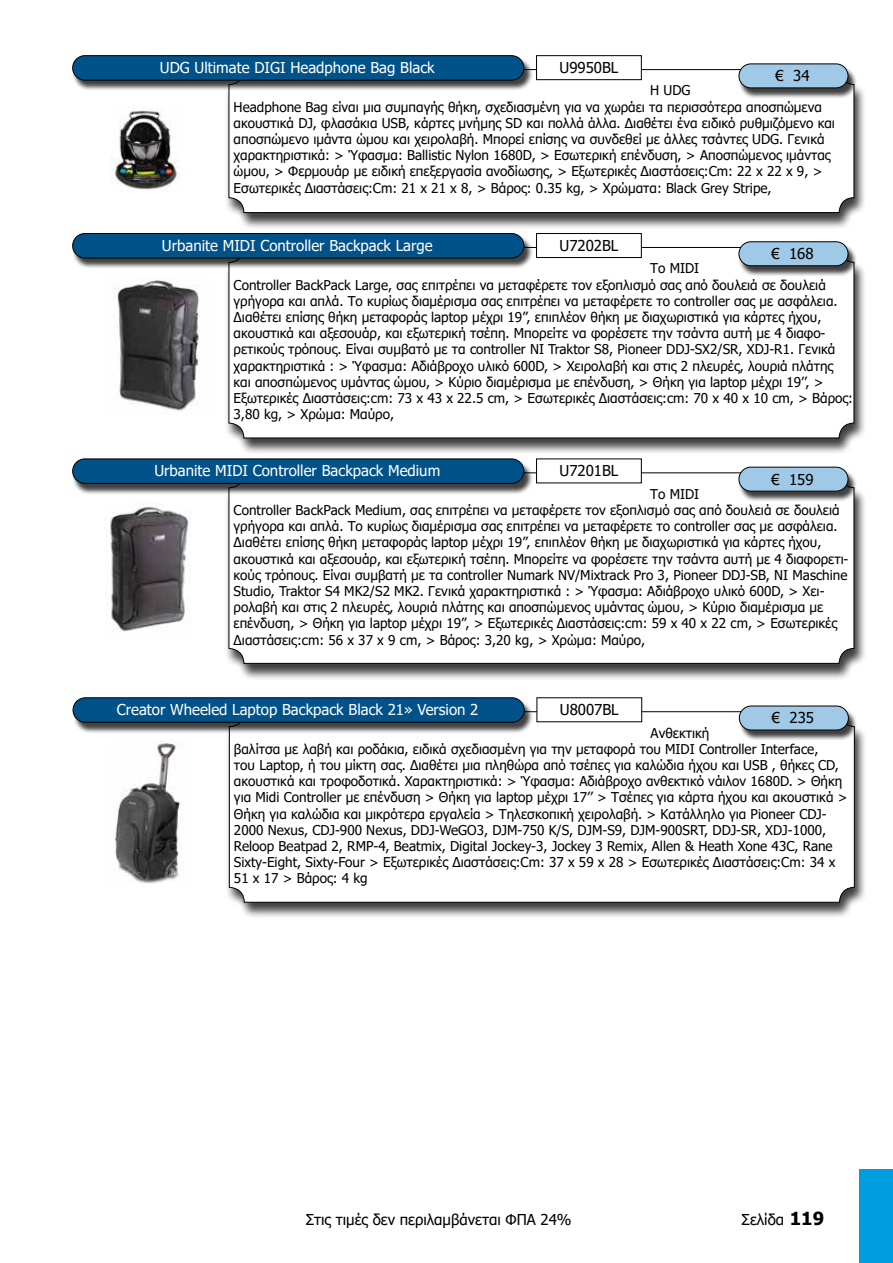
<style>
.page{position:relative;width:893px;height:1263px;background:#fff}
.page>*{position:absolute;margin:0;border:0;box-sizing:border-box;transform-origin:0 0}
.t1{font:15px "Tahoma";color:#fff}
.t2{font:15px "Tahoma";color:#000}
.t3{font:13.5px/16.2px "Tahoma";color:#000}
.s1{font-weight:700;font-size:18px}
</style>
<div class="page">
<div style="left:859px;top:1169px;width:34px;height:94px;background:#009ee0"></div>
<div style="left:224px;top:70px;width:643px;height:159px;background:#000;opacity:.75"></div>
<div style="left:229px;top:70px;width:625px;height:143px;background:#fff;border-radius:15px"></div>
<div style="left:229px;top:69px;width:625px;height:144px;border:1px solid #000;border-radius:15px"></div>
<div style="left:738px;top:65px;width:119px;height:34px;background:#000;opacity:.75"></div>
<div style="left:739px;top:64px;width:109px;height:24px;background:#9fc9e7;border-radius:12px"></div>
<div style="left:739px;top:64px;width:109px;height:24px;border:1px solid #000;border-radius:12px"></div>
<img style="left:110px;top:110px;width:70px;height:80px">
<div style="left:72px;top:57px;width:461px;height:35px;background:#000;opacity:.75"></div>
<div style="left:73px;top:56px;width:451px;height:24px;background:#005289;border-radius:12px"></div>
<div style="left:72px;top:55px;width:452px;height:26px;border:1px solid #000;border-radius:12px"></div>
<div style="left:536px;top:56px;width:105px;height:24px;background:#fff"></div>
<div style="left:536px;top:55px;width:106px;height:25px;border:1px solid #000"></div>
<div style="left:224px;top:247px;width:643px;height:208px;background:#000;opacity:.75"></div>
<div style="left:229px;top:247px;width:625px;height:191px;background:#fff;border-radius:15px"></div>
<div style="left:738px;top:243px;width:119px;height:34px;background:#000;opacity:.75"></div>
<div style="left:739px;top:242px;width:109px;height:24px;background:#9fc9e7;border-radius:12px"></div>
<div style="left:739px;top:241px;width:109px;height:25px;border:1px solid #000;border-radius:12px"></div>
<img style="left:115px;top:280px;width:85px;height:131px">
<div style="left:72px;top:235px;width:461px;height:35px;background:#000;opacity:.75"></div>
<div style="left:73px;top:233px;width:451px;height:25px;background:#005289;border-radius:12px"></div>
<div style="left:72px;top:233px;width:452px;height:25px;border:1px solid #000;border-radius:12px"></div>
<div style="left:536px;top:233px;width:106px;height:25px;border:1px solid #000"></div>
<div style="left:224px;top:473px;width:643px;height:207px;background:#000;opacity:.75"></div>
<div style="left:229px;top:473px;width:625px;height:190px;background:#fff;border-radius:15px"></div>
<div style="left:738px;top:469px;width:119px;height:34px;background:#000;opacity:.75"></div>
<div style="left:739px;top:467px;width:109px;height:24px;background:#9fc9e7;border-radius:12px"></div>
<div style="left:739px;top:467px;width:109px;height:24px;border:1px solid #000;border-radius:12px"></div>
<img style="left:110px;top:502px;width:81px;height:130px">
<div style="left:72px;top:460px;width:461px;height:35px;background:#000;opacity:.75"></div>
<div style="left:73px;top:459px;width:451px;height:24px;background:#005289;border-radius:12px"></div>
<div style="left:72px;top:458px;width:452px;height:26px;border:1px solid #000;border-radius:12px"></div>
<div style="left:225px;top:712px;width:642px;height:207px;background:#000;opacity:.75"></div>
<div style="left:229px;top:712px;width:625px;height:190px;background:#fff;border-radius:15px"></div>
<div style="left:739px;top:707px;width:118px;height:34px;background:#000;opacity:.75"></div>
<div style="left:739px;top:706px;width:109px;height:24px;background:#9fc9e7;border-radius:12px"></div>
<div style="left:739px;top:706px;width:110px;height:24px;border:1px solid #000;border-radius:12px"></div>
<img style="left:114px;top:741px;width:69px;height:143px">
<div style="left:73px;top:699px;width:460px;height:35px;background:#000;opacity:.75"></div>
<div style="left:73px;top:698px;width:451px;height:24px;background:#005289;border-radius:12px"></div>
<div style="left:73px;top:697px;width:452px;height:26px;border:1px solid #000;border-radius:12px"></div>
<p class="t1" style="left:160px;top:58px;width:276px">UDG Ultimate DIGI Headphone Bag Black</p>
<p class="t2" style="left:559px;top:58px;width:60px">U9950BL</p>
<p class="t2" style="left:776px;top:66px;width:35px">€ 34</p>
<p class="t3" style="left:234px;top:83px;width:603px;text-indent:417px">Η UDG<br>Headphone Bag είναι μια συμπαγής θήκη, σχεδιασμένη για να χωράει τα περισσότερα αποσπώμενα ακουστικά DJ, φλασάκια USB, κάρτες μνήμης SD και πολλά άλλα. Διαθέτει ένα ειδικό ρυθμιζόμενο και αποσπώμενο ιμάντα ώμου και χειρολαβή. Μπορεί επίσης να συνδεθεί με άλλες τσάντες UDG. Γενικά χαρακτηριστικά: &gt; Ύφασμα: Ballistic Nylon 1680D, &gt; Εσωτερική επένδυση, &gt; Αποσπώμενος ιμάντας ώμου, &gt; Φερμουάρ με ειδική επεξεργασία ανοδίωσης, &gt; Εξωτερικές Διαστάσεις:Cm: 22 x 22 x 9, &gt; Εσωτερικές Διαστάσεις:Cm: 21 x 21 x 8, &gt; Βάρος: 0.35 kg, &gt; Χρώματα: Black Grey Stripe,</p>
<p class="t1" style="left:162px;top:235px;width:272px">Urbanite MIDI Controller Backpack Large</p>
<p class="t2" style="left:559px;top:235px;width:60px">U7202BL</p>
<p class="t2" style="left:771px;top:244px;width:44px">€ 168</p>
<p class="t3" style="left:234px;top:261px;width:621px;text-indent:417px">Το MIDI<br>Controller BackPack Large, σας επιτρέπει να μεταφέρετε τον εξοπλισμό σας από δουλειά σε δουλειά γρήγορα και απλά. Το κυρίως διαμέρισμα σας επιτρέπει να μεταφέρετε το controller σας με ασφάλεια.<br>Διαθέτει επίσης θήκη μεταφοράς laptop μέχρι 19’’, επιπλέον θήκη με διαχωριστικά για κάρτες ήχου, ακουστικά και αξεσουάρ, και εξωτερική τσέπη. Μπορείτε να φορέσετε την τσάντα αυτή με 4 διαφο&shy;ρετικούς τρόπους. Είναι συμβατό με τα controller NI Traktor S8, Pioneer DDJ-SX2/SR, XDJ-R1. Γενικά χαρακτηριστικά : &gt; Ύφασμα: Αδιάβροχο υλικό 600D, &gt; Χειρολαβή και στις 2 πλευρές, λουριά πλάτης και αποσπώμενος υμάντας ώμου, &gt; Κύριο διαμέρισμα με επένδυση, &gt; Θήκη για laptop μέχρι 19’’, &gt; Εξωτερικές Διαστάσεις:cm: 73 x 43 x 22.5 cm, &gt; Εσωτερικές Διαστάσεις:cm: 70 x 40 x 10 cm, &gt; Βάρος:<br>3,80 kg, &gt; Χρώμα: Μαύρο,</p>
<p class="t1" style="left:154px;top:461px;width:287px">Urbanite MIDI Controller Backpack Medium</p>
<p class="t2" style="left:559px;top:461px;width:60px">U7201BL</p>
<p class="t2" style="left:771px;top:469px;width:44px">€ 159</p>
<p class="t3" style="left:234px;top:486px;width:616px;text-indent:417px">Το MIDI<br>Controller BackPack Medium, σας επιτρέπει να μεταφέρετε τον εξοπλισμό σας από δουλειά σε δουλειά γρήγορα και απλά. Το κυρίως διαμέρισμα σας επιτρέπει να μεταφέρετε το controller σας με ασφάλεια.<br>Διαθέτει επίσης θήκη μεταφοράς laptop μέχρι 19’’, επιπλέον θήκη με διαχωριστικά για κάρτες ήχου, ακουστικά και αξεσουάρ, και εξωτερική τσέπη. Μπορείτε να φορέσετε την τσάντα αυτή με 4 διαφορετι&shy;κούς τρόπους. Είναι συμβατή με τα controller Numark NV/Mixtrack Pro 3, Pioneer DDJ-SB, NI Maschine Studio, Traktor S4 MK2/S2 MK2. Γενικά χαρακτηριστικά : &gt; Ύφασμα: Αδιάβροχο υλικό 600D, &gt; Χει&shy;ρολαβή και στις 2 πλευρές, λουριά πλάτης και αποσπώμενος υμάντας ώμου, &gt; Κύριο διαμέρισμα με επένδυση, &gt; Θήκη για laptop μέχρι 19’’, &gt; Εξωτερικές Διαστάσεις:cm: 59 x 40 x 22 cm, &gt; Εσωτερικές Διαστάσεις:cm: 56 x 37 x 9 cm, &gt; Βάρος: 3,20 kg, &gt; Χρώμα: Μαύρο,</p>
<p class="t1" style="left:117px;top:700px;width:363px">Creator Wheeled Laptop Backpack Black 21» Version 2</p>
<p class="t2" style="left:560px;top:700px;width:60px">U8007BL</p>
<p class="t2" style="left:772px;top:708px;width:44px">€ 235</p>
<p class="t3" style="left:234px;top:725px;width:615px;text-indent:417px">Ανθεκτική<br>βαλίτσα με λαβή και ροδάκια, ειδικά σχεδιασμένη για την μεταφορά του MIDI Controller Interface,<br>του Laptop, ή του μίκτη σας. Διαθέτει μια πληθώρα από τσέπες για καλώδια ήχου και USB , θήκες CD, ακουστικά και τροφοδοτικά. Χαρακτηριστικά: &gt; Ύφασμα: Αδιάβροχο ανθεκτικό νάιλον 1680D. &gt; Θήκη για Midi Controller με επένδυση &gt; Θήκη για laptop μέχρι 17’’ &gt; Τσέπες για κάρτα ήχου και ακουστικά &gt; Θήκη για καλώδια και μικρότερα εργαλεία &gt; Τηλεσκοπική χειρολαβή. &gt; Κατάλληλο για Pioneer CDJ-2000 Nexus, CDJ-900 Nexus, DDJ-WeGO3, DJM-750 K/S, DJM-S9, DJM-900SRT, DDJ-SR, XDJ-1000, Reloop Beatpad 2, RMP-4, Beatmix, Digital Jockey-3, Jockey 3 Remix, Allen &amp; Heath Xone 43C, Rane Sixty-Eight, Sixty-Four &gt; Εξωτερικές Διαστάσεις:Cm: 37 x 59 x 28 &gt; Εσωτερικές Διαστάσεις:Cm: 34 x 51 x 17 &gt; Βάρος: 4 kg</p>
<p class="t2" style="left:306px;top:1209px;width:267px">Στις τιμές δεν περιλαμβάνεται ΦΠΑ 24%</p>
<p class="t2" style="left:742px;top:1209px;width:84px">Σελίδα <span class="s1">119</span></p>
</div>
